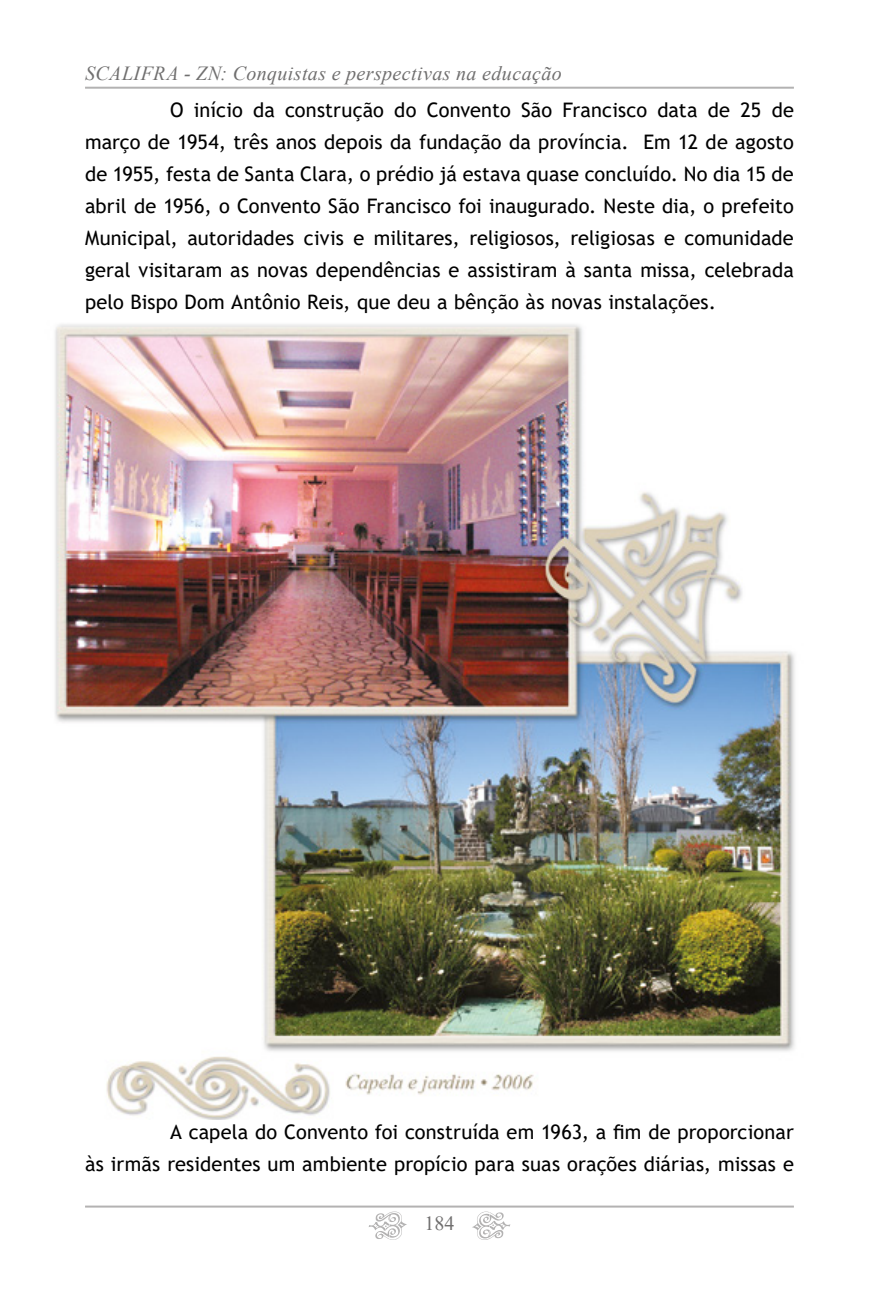
<style>
.page{position:relative;width:896px;height:1304px;background:#fff}
.page>*{position:absolute;margin:0;border:0;box-sizing:border-box;transform-origin:0 0}
.t1{font:20px/32px "Trebuchet MS";letter-spacing:.005em;color:#000;text-align:justify}
.t2{font:italic 20px "Times New Roman";letter-spacing:.02em;color:#706f6f}
.t3{font:20px "Times New Roman";color:#706f6f}
</style>
<div class="page">
<svg style="left:369px;top:1212px;width:38px;height:28px"></svg>
<svg style="left:472px;top:1212px;width:38px;height:28px"></svg>
<hr style="left:85px;top:1206px;width:709px;height:2px;background:#b3b2b2">
<hr style="left:85px;top:87px;width:709px;height:2px;background:#b3b2b2">
<img style="left:55px;top:324px;width:740px;height:796px">
<p class="t2" style="left:85px;top:59px;width:478px">SCALIFRA - ZN: Conquistas e perspectivas na educação</p>
<p class="t1" style="left:85px;top:94px;width:710px;text-indent:85px">O início da construção do Convento São Francisco data de 25 de março de 1954, três anos depois da fundação da província. Em 12 de agosto de 1955, festa de Santa Clara, o prédio já estava quase concluído. No dia 15 de abril de 1956, o Convento São Francisco foi inaugurado. Neste dia, o prefeito Municipal, autoridades civis e militares, religiosos, religiosas e comunidade geral visitaram as novas dependências e assistiram à santa missa, celebrada pelo Bispo Dom Antônio Reis, que deu a bênção às novas instalações.</p>
<p class="t1" style="left:85px;top:1115px;width:710px;text-align:right">A capela do Convento foi construída em 1963, a fim de proporcionar<br>às irmãs residentes um ambiente propício para suas orações diárias, missas e</p>
<p class="t3" style="left:424px;top:1210px;width:31px">184</p>
</div>
